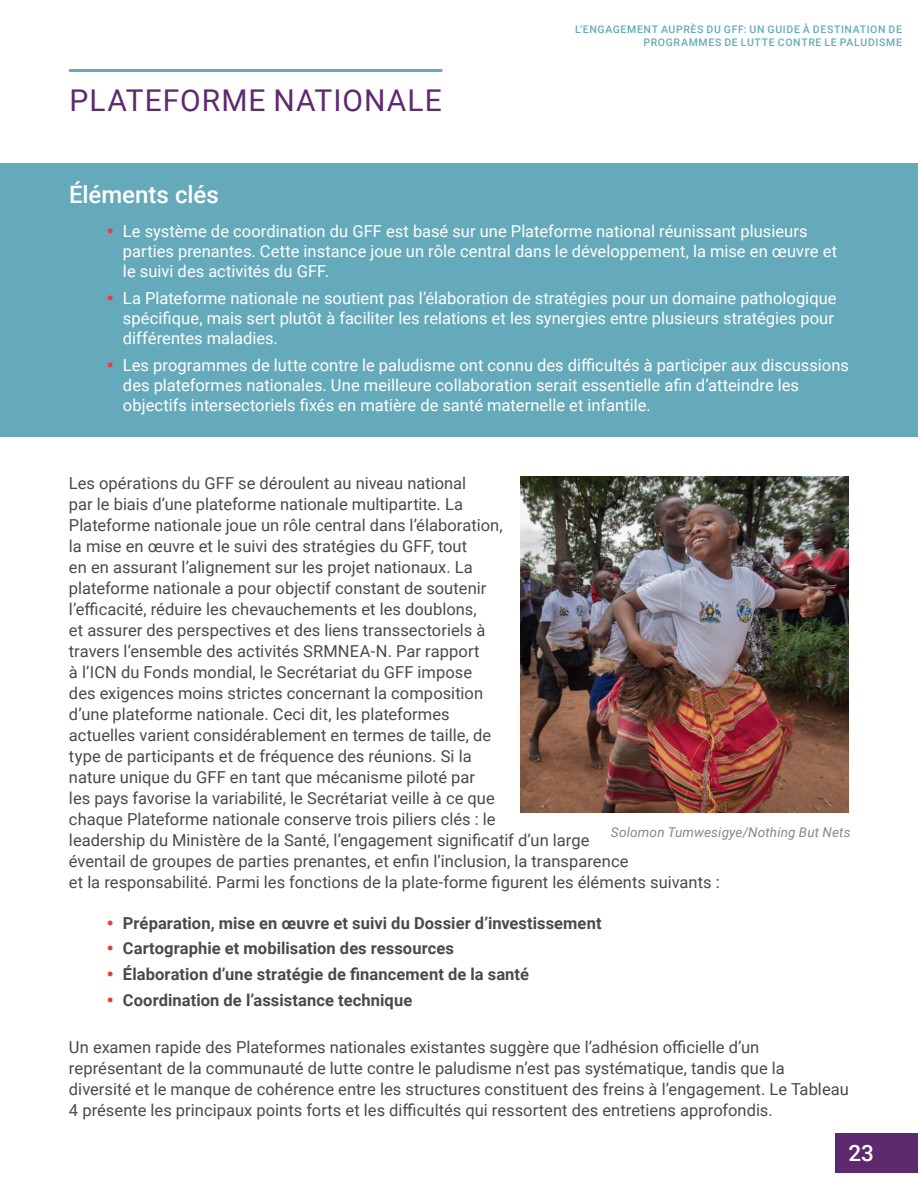
<style>
.page{position:relative;width:918px;height:1188px;background:#fff}
.page>*{position:absolute;margin:0;border:0;box-sizing:border-box;transform-origin:0 0}
.t1{font:30px "Roboto";letter-spacing:.035em;color:#5f2970}
.t2{font:500 24px "Roboto";color:#fff}
.t3{font:500 22.5px "Roboto";color:#fff}
.t4{font:16.5px/21px "Roboto";color:#4a4a4b}
.t5{font:16.5px/19.8px "Roboto";color:#fff}
.t6{font:700 16.5px/25.8px "Roboto";letter-spacing:.005em;color:#4a4a4b}
.t7{font:italic 13.5px "Roboto";letter-spacing:.015em;color:#8a8686}
.t8{font:500 10.5px/12.6px "Roboto";letter-spacing:.06em;color:#65aabb;text-align:right}
</style>
<div class="page">
<div style="left:835px;top:1133px;width:83px;height:39px;background:#5f2970"></div>
<hr style="left:69px;top:69px;width:373px;height:3px;background:#65aabb">
<div style="left:0;top:164px;width:918px;height:273px;background:#65aabb"></div>
<img style="left:521px;top:476px;width:327px;height:336px">
<h1 class="t1" style="left:70px;top:79px;width:374px">PLATEFORME NATIONALE</h1>
<p class="t8" style="left:575px;top:23px;width:328px">L’ENGAGEMENT AUPRÈS DU GFF: UN GUIDE À DESTINATION DE<br>PROGRAMMES DE LUTTE CONTRE LE PALUDISME</p>
<h2 class="t2" style="left:69px;top:177px;width:151px">Éléments clés</h2>
<p class="t5" style="left:123px;top:221px;width:716px">Le système de coordination du GFF est basé sur une Plateforme national réunissant plusieurs parties prenantes. Cette instance joue un rôle central dans le développement, la mise en œuvre et le suivi des activités du GFF.</p>
<p class="t5" style="left:123px;top:288px;width:715px">La Plateforme nationale ne soutient pas l’élaboration de stratégies pour un domaine pathologique spécifique, mais sert plutôt à faciliter les relations et les synergies entre plusieurs stratégies pour différentes maladies.</p>
<p class="t5" style="left:123px;top:355px;width:727px">Les programmes de lutte contre le paludisme ont connu des difficultés à participer aux discussions des plateformes nationales. Une meilleure collaboration serait essentielle afin d’atteindre les objectifs intersectoriels fixés en matière de santé maternelle et infantile.</p>
<p class="t4" style="left:69px;top:472px;width:652px">Les opérations du GFF se déroulent au niveau national<br>par le biais d’une plateforme nationale multipartite. La<br>Plateforme nationale joue un rôle central dans l’élaboration,<br>la mise en œuvre et le suivi des stratégies du GFF, tout<br>en en assurant l’alignement sur les projet nationaux. La<br>plateforme nationale a pour objectif constant de soutenir<br>l’efficacité, réduire les chevauchements et les doublons,<br>et assurer des perspectives et des liens transsectoriels à<br>travers l’ensemble des activités SRMNEA-N. Par rapport<br>à l’ICN du Fonds mondial, le Secrétariat du GFF impose<br>des exigences moins strictes concernant la composition<br>d’une plateforme nationale. Ceci dit, les plateformes<br>actuelles varient considérablement en termes de taille, de<br>type de participants et de fréquence des réunions. Si la<br>nature unique du GFF en tant que mécanisme piloté par<br>les pays favorise la variabilité, le Secrétariat veille à ce que<br>chaque Plateforme nationale conserve trois piliers clés : le<br>leadership du Ministère de la Santé, l’engagement significatif d’un large<br>éventail de groupes de parties prenantes, et enfin l’inclusion, la transparence<br>et la responsabilité. Parmi les fonctions de la plate-forme figurent les éléments suivants :</p>
<p class="t6" style="left:123px;top:909px;width:480px">Préparation, mise en œuvre et suivi du Dossier d’investissement Cartographie et mobilisation des ressources<br>Élaboration d’une stratégie de financement de la santé Coordination de l’assistance technique</p>
<p class="t4" style="left:69px;top:1036px;width:781px">Un examen rapide des Plateformes nationales existantes suggère que l’adhésion officielle d’un représentant de la communauté de lutte contre le paludisme n’est pas systématique, tandis que la diversité et le manque de cohérence entre les structures constituent des freins à l’engagement. Le Tableau 4 présente les principaux points forts et les difficultés qui ressortent des entretiens approfondis.</p>
<p class="t7" style="left:611px;top:823px;width:241px">Solomon Tumwesigye/Nothing But Nets</p>
<h3 class="t3" style="left:848px;top:1138px;width:27px">23</h3>
</div>
